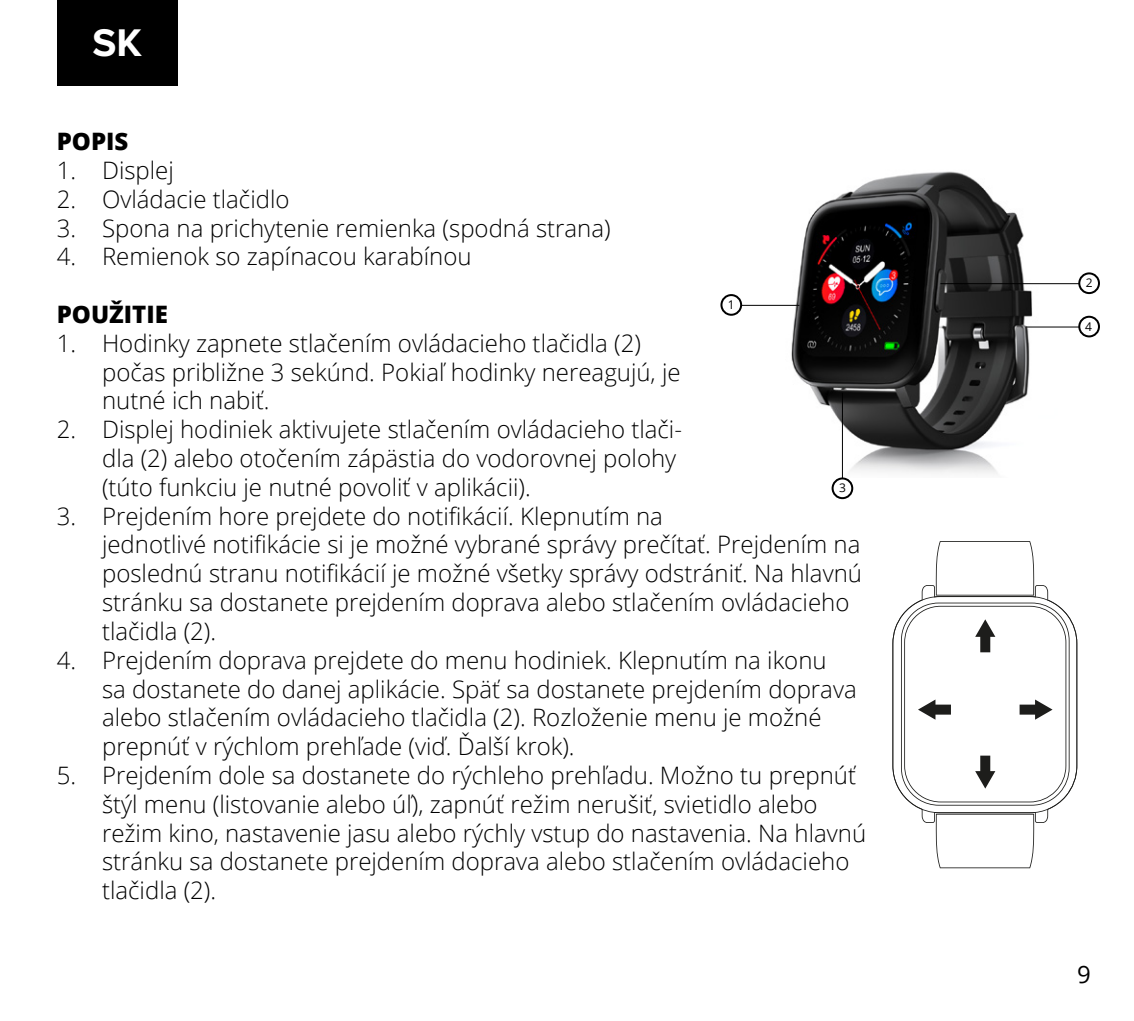
<style>
.page{position:relative;width:1134px;height:1021px;background:#fff}
.page>*{position:absolute;margin:0;border:0;box-sizing:border-box;transform-origin:0 0}
.t1{font:700 40px "Proxima Nova";color:#fff}
.Odsazení_4mm{font:300 24px/28.8px "Open Sans";color:#000}
.Odsazení_4mm-2{font:800 24px "Open Sans";color:#000}
.t2{font:24px "Open Sans";color:#000}
.t3{font:12px "Open Sans";color:#000}
</style>
<div class="page">
<img style="left:743px;top:171px;width:334px;height:306px">
<div style="left:832px;top:477px;width:21px;height:22px;border:2px solid #000;border-radius:50%"></div>
<div style="left:1078px;top:272px;width:22px;height:22px;border:2px solid #000;border-radius:50%"></div>
<div style="left:1078px;top:316px;width:22px;height:21px;border:2px solid #000;border-radius:50%"></div>
<div style="left:720px;top:294px;width:22px;height:22px;border:2px solid #000;border-radius:50%"></div>
<hr style="left:940px;top:283px;width:139px;height:1px;background:#000">
<hr style="left:1026px;top:326px;width:53px;height:2px;background:#000">
<hr style="left:842px;top:393px;width:1px;height:85px;background:#000">
<hr style="left:741px;top:305px;width:58px;height:1px;background:#000">
<div style="left:57px;top:0;width:120px;height:85px;background:#000"></div>
<svg style="left:892px;top:541px;width:185px;height:327px"></svg>
<p class="t1" style="left:92px;top:12px;width:51px">SK</p>
<p class="Odsazení_4mm-2" style="left:57px;top:123px;width:73px">POPIS</p>
<p class="Odsazení_4mm" style="left:57px;top:155px;width:119px">1. Displej</p>
<p class="Odsazení_4mm" style="left:57px;top:184px;width:234px">2. Ovládacie tlačidlo</p>
<p class="Odsazení_4mm" style="left:57px;top:213px;width:555px">3. Spona na prichytenie remienka (spodná strana)</p>
<p class="Odsazení_4mm" style="left:57px;top:241px;width:416px">4. Remienok so zapínacou karabínou</p>
<p class="Odsazení_4mm-2" style="left:57px;top:296px;width:113px">POUŽITIE</p>
<p class="Odsazení_4mm" style="left:102px;top:328px;width:580px;text-indent:-45px">1. Hodinky zapnete stlačením ovládacieho tlačidla (2) počas približne 3 sekúnd. Pokiaľ hodinky nereagujú, je nutné ich nabiť.</p>
<p class="Odsazení_4mm" style="left:102px;top:414px;width:581px;text-indent:-45px">2. Displej hodiniek aktivujete stlačením ovládacieho tlači&shy;dla (2) alebo otočením zápästia do vodorovnej polohy (túto funkciu je nutné povoliť v aplikácii).</p>
<p class="Odsazení_4mm" style="left:102px;top:501px;width:761px;text-indent:-45px">3. Prejdením hore prejdete do notifikácií. Klepnutím na<br>jednotlivé notifikácie si je možné vybrané správy prečítať. Prejdením na poslednú stranu notifikácií je možné všetky správy odstrániť. Na hlavnú stránku sa dostanete prejdením doprava alebo stlačením ovládacieho tlačidla (2).</p>
<p class="Odsazení_4mm" style="left:102px;top:645px;width:756px;text-indent:-45px">4. Prejdením doprava prejdete do menu hodiniek. Klepnutím na ikonu<br>sa dostanete do danej aplikácie. Späť sa dostanete prejdením doprava alebo stlačením ovládacieho tlačidla (2). Rozloženie menu je možné prepnúť v rýchlom prehľade (viď. Ďalší krok).</p>
<p class="Odsazení_4mm" style="left:102px;top:760px;width:766px;text-indent:-45px">5. Prejdením dole sa dostanete do rýchleho prehľadu. Možno tu prepnúť štýl menu (listovanie alebo úľ), zapnúť režim nerušiť, svietidlo alebo režim kino, nastavenie jasu alebo rýchly vstup do nastavenia. Na hlavnú stránku sa dostanete prejdením doprava alebo stlačením ovládacieho tlačidla (2).</p>
<p class="t3" style="left:728px;top:296px;width:8px">1</p>
<p class="t3" style="left:839px;top:480px;width:8px">3</p>
<p class="t3" style="left:1086px;top:275px;width:8px">2</p>
<p class="t3" style="left:1085px;top:318px;width:8px">4</p>
<p class="t2" style="left:1077px;top:957px;width:15px">9</p>
</div>
